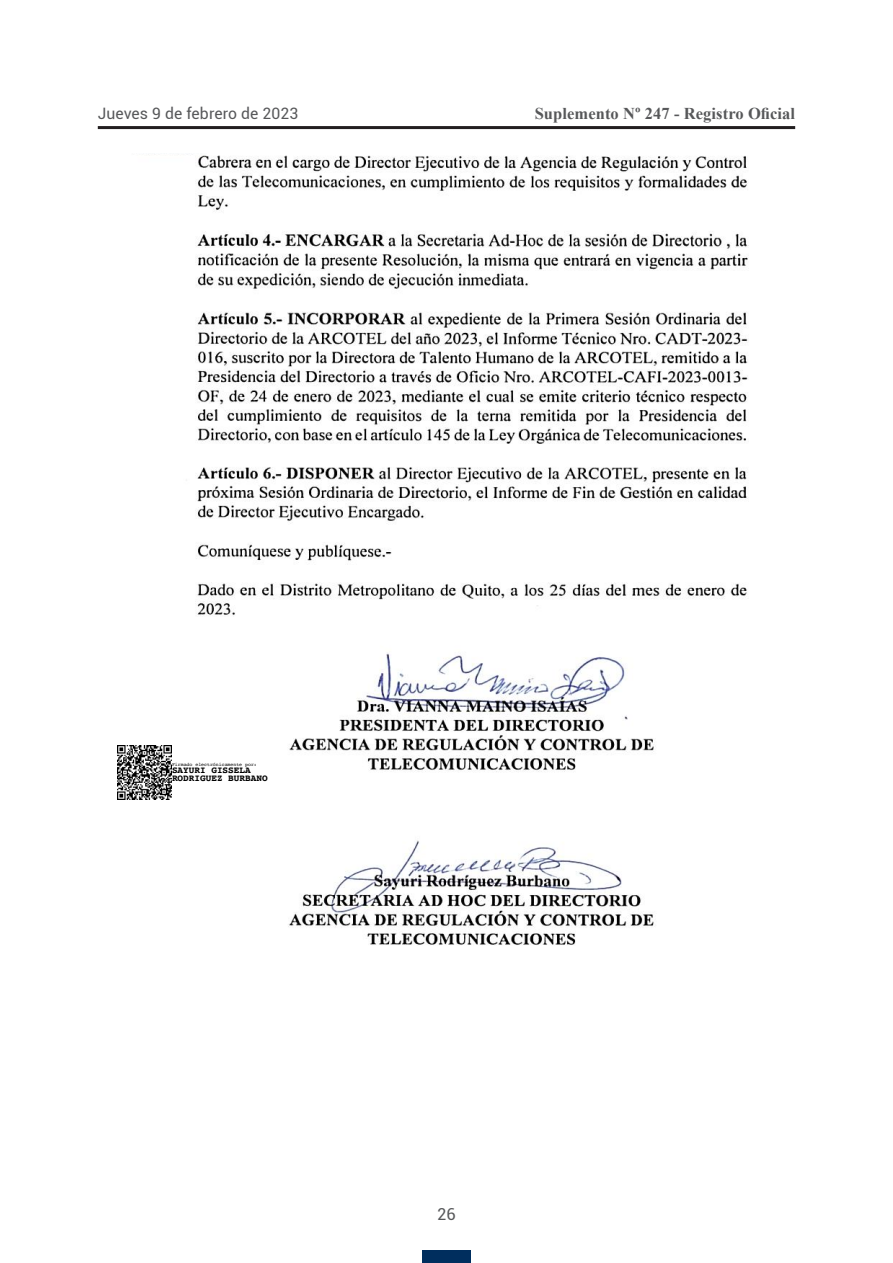
<style>
.page{position:relative;width:893px;height:1263px;background:#fff}
.page>*{position:absolute;margin:0;border:0;box-sizing:border-box;transform-origin:0 0}
.t1{font:700 16.5px "Times New Roman";letter-spacing:.005em;color:#57585a}
.t2{font:16.5px "Roboto";color:#57585a}
.t3{font:15.75px "Roboto";letter-spacing:.005em;color:#57585a}
.t4{font:700 9.3px/7.9px "Courier";color:#000}
.t5{font:4.8px "Courier";color:#000}
</style>
<div class="page">
<hr style="left:98px;top:126px;width:697px;height:3px;background:#231f20">
<div style="left:422px;top:1250px;width:49px;height:13px;background:#002e5e"></div>
<img style="left:117px;top:154px;width:632px;height:791px">
<img style="left:117px;top:746px;width:54px;height:54px">
<p class="t3" style="left:98px;top:102px;width:202px">Jueves 9 de febrero de 2023</p>
<p class="t1" style="left:535px;top:102px;width:262px">Suplemento Nº 247 - Registro Oficial</p>
<p class="t5" style="left:172px;top:761px;width:86px">Firmado electrónicamente por:</p>
<p class="t4" style="left:172px;top:766px;width:97px">SAYURI GISSELA<br>RODRIGUEZ BURBANO</p>
<p class="t2" style="left:437px;top:1203px;width:20px">26</p>
</div>
